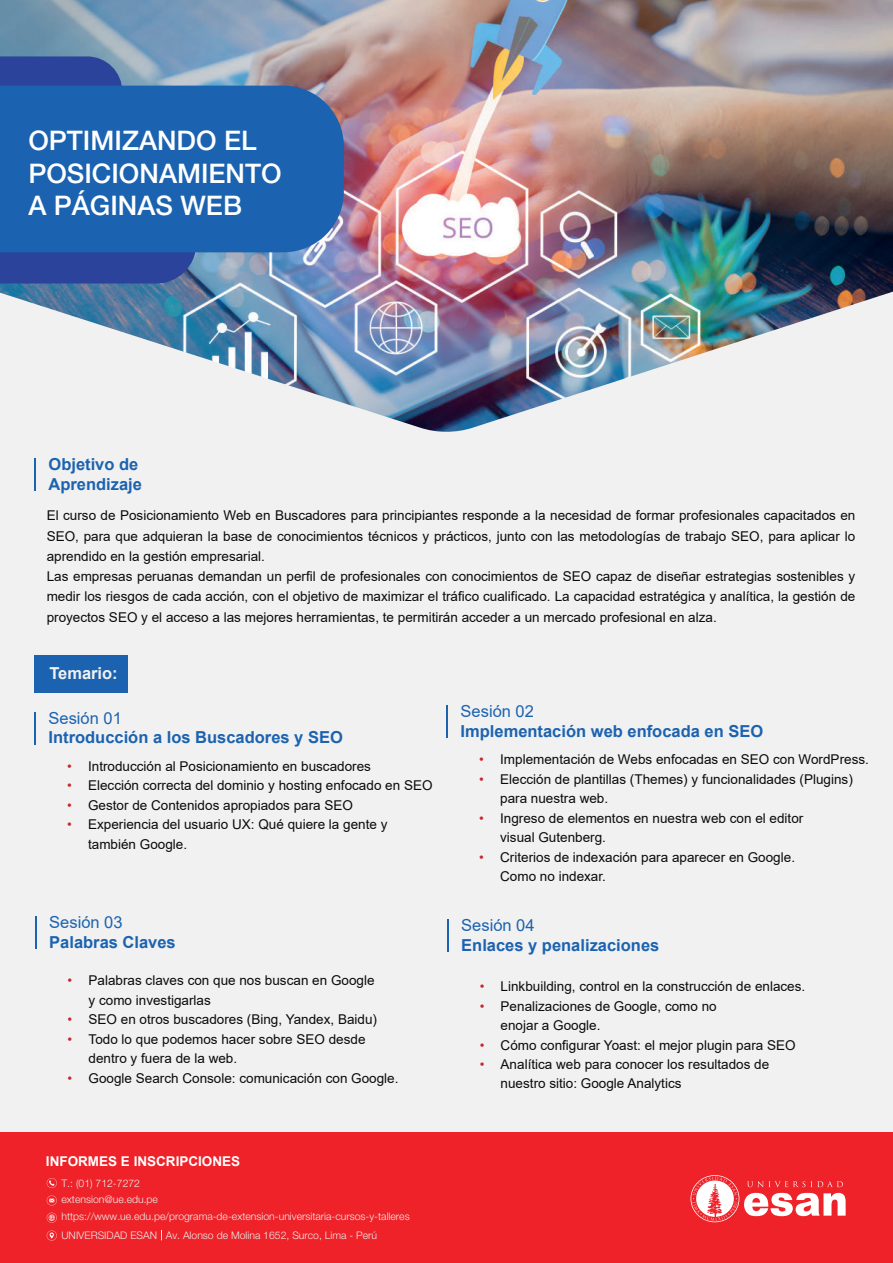
<style>
.page{position:relative;width:893px;height:1263px;background:#f2f1f1}
.page>*{position:absolute;margin:0;border:0;box-sizing:border-box;transform-origin:0 0}
.t1{font:500 27px/32.4px "Helvetica Neue";color:#fff}
.t2{font:700 16.5px/19.5px "Arial";color:#1b63b0}
.t3{font:16.5px "Arial";color:#1b63b0}
.t4{font:700 16.5px "Arial";color:#f2f1f1}
.t5{font:13.5px/19.5px "Arial";color:#0b090c}
.t6{font:700 13.5px "Arial";color:#fff}
.t7{font:13.5px/19.5px "Arial";color:#c8282d}
.t8{font:300 10.5px/16.8px "Helvetica Neue";color:#ecedec}
</style>
<div class="page">
<img style="left:0;top:0;width:893px;height:432px">
<svg style="left:0;top:56px;width:122px;height:30px;background:#314b9d"></svg>
<svg style="left:0;top:252px;width:196px;height:31px;background:#2d469b"></svg>
<div style="left:0;top:86px;width:344px;height:166px;background:#1b63b0"></div>
<hr style="left:447px;top:919px;width:2px;height:32px;background:#1b63b0">
<hr style="left:35px;top:916px;width:2px;height:32px;background:#1b63b0">
<hr style="left:34px;top:712px;width:2px;height:32px;background:#1b63b0">
<hr style="left:34px;top:458px;width:2px;height:33px;background:#1b63b0">
<hr style="left:446px;top:705px;width:2px;height:33px;background:#1b63b0">
<div style="left:34px;top:655px;width:94px;height:37px;background:#1b63b0"></div>
<div style="left:0;top:1132px;width:893px;height:131px;background:#ee2228"></div>
<svg style="left:690px;top:1175px;width:156px;height:47px"></svg>
<svg style="left:47px;top:1230px;width:10px;height:10px"></svg>
<svg style="left:47px;top:1178px;width:10px;height:10px"></svg>
<svg style="left:47px;top:1195px;width:10px;height:10px"></svg>
<svg style="left:47px;top:1213px;width:10px;height:10px"></svg>
<h1 class="t1" style="left:28px;top:124px;width:255px">OPTIMIZANDO EL<br>POSICIONAMIENTO<br>A PÁGINAS WEB</h1>
<p class="t2" style="left:49px;top:455px;width:95px">Objetivo de<br>Aprendizaje</p>
<p class="t5" style="left:47px;top:505px;width:810px;line-height:20.2px">El curso de Posicionamiento Web en Buscadores para principiantes responde a la necesidad de formar profesionales capacitados en SEO, para que adquieran la base de conocimientos técnicos y prácticos, junto con las metodologías de trabajo SEO, para aplicar lo aprendido en la gestión empresarial.<br>Las empresas peruanas demandan un perfil de profesionales con conocimientos de SEO capaz de diseñar estrategias sostenibles y medir los riesgos de cada acción, con el objetivo de maximizar el tráfico cualificado. La capacidad estratégica y analítica, la gestión de proyectos SEO y el acceso a las mejores herramientas, te permitirán acceder a un mercado profesional en alza.</p>
<p class="t4" style="left:49px;top:662px;width:70px">Temario:</p>
<p class="t3" style="left:49px;top:707px;width:75px">Sesión 01</p>
<p class="t2" style="left:49px;top:728px;width:296px">Introducción a los Buscadores y SEO</p>
<p class="t5" style="left:88px;top:756px;width:346px">Introducción al Posicionamiento en buscadores<br>Elección correcta del dominio y hosting enfocado en SEO Gestor de Contenidos apropiados para SEO<br>Experiencia del usuario UX: Qué quiere la gente y también Google.</p>
<p class="t7" style="left:67px;top:756px;width:6px;text-align:justify">• • • •</p>
<p class="t3" style="left:49px;top:911px;width:75px">Sesión 03</p>
<p class="t2" style="left:49px;top:932px;width:128px">Palabras Claves</p>
<p class="t5" style="left:89px;top:970px;width:311px">Palabras claves con que nos buscan en Google<br>y como investigarlas<br>SEO en otros buscadores (Bing, Yandex, Baidu)<br>Todo lo que podemos hacer sobre SEO desde dentro y fuera de la web.<br>Google Search Console: comunicación con Google.</p>
<p class="t7" style="left:68px;top:971px;width:6px">•</p>
<p class="t7" style="left:68px;top:1010px;width:6px">• •</p>
<p class="t7" style="left:68px;top:1068px;width:6px">•</p>
<p class="t6" style="left:46px;top:1152px;width:196px">INFORMES E INSCRIPCIONES</p>
<p class="t8" style="left:61px;top:1174px;width:350px">T.: (01) 712-7272<br>extension@ue.edu.pe https://www.ue.edu.pe/programa-de-extension-universitaria-cursos-y-talleres</p>
<p class="t8" style="left:61px;top:1227px;width:317px">UNIVERSIDAD ESAN Av. Alonso de Molina 1652, Surco, Lima - Perú</p>
<p class="t3" style="left:461px;top:700px;width:75px">Sesión 02</p>
<p class="t2" style="left:461px;top:721px;width:304px">Implementación web enfocada en SEO</p>
<p class="t5" style="left:500px;top:750px;width:370px">Implementación de Webs enfocadas en SEO con WordPress.<br>Elección de plantillas (Themes) y funcionalidades (Plugins) para nuestra web.<br>Ingreso de elementos en nuestra web con el editor<br>visual Gutenberg.<br>Criterios de indexación para aparecer en Google.<br>Como no indexar.</p>
<p class="t7" style="left:479px;top:750px;width:6px">• •</p>
<p class="t7" style="left:479px;top:808px;width:6px">•</p>
<p class="t7" style="left:479px;top:847px;width:6px">•</p>
<p class="t3" style="left:461px;top:914px;width:75px">Sesión 04</p>
<p class="t2" style="left:461px;top:935px;width:200px">Enlaces y penalizaciones</p>
<p class="t5" style="left:501px;top:976px;width:306px">Linkbuilding, control en la construcción de enlaces.<br>Penalizaciones de Google, como no<br>enojar a Google.<br>Cómo configurar Yoast: el mejor plugin para SEO Analítica web para conocer los resultados de nuestro sitio: Google Analytics</p>
<p class="t7" style="left:480px;top:976px;width:6px">• •</p>
<p class="t7" style="left:480px;top:1035px;width:6px">• •</p>
</div>
